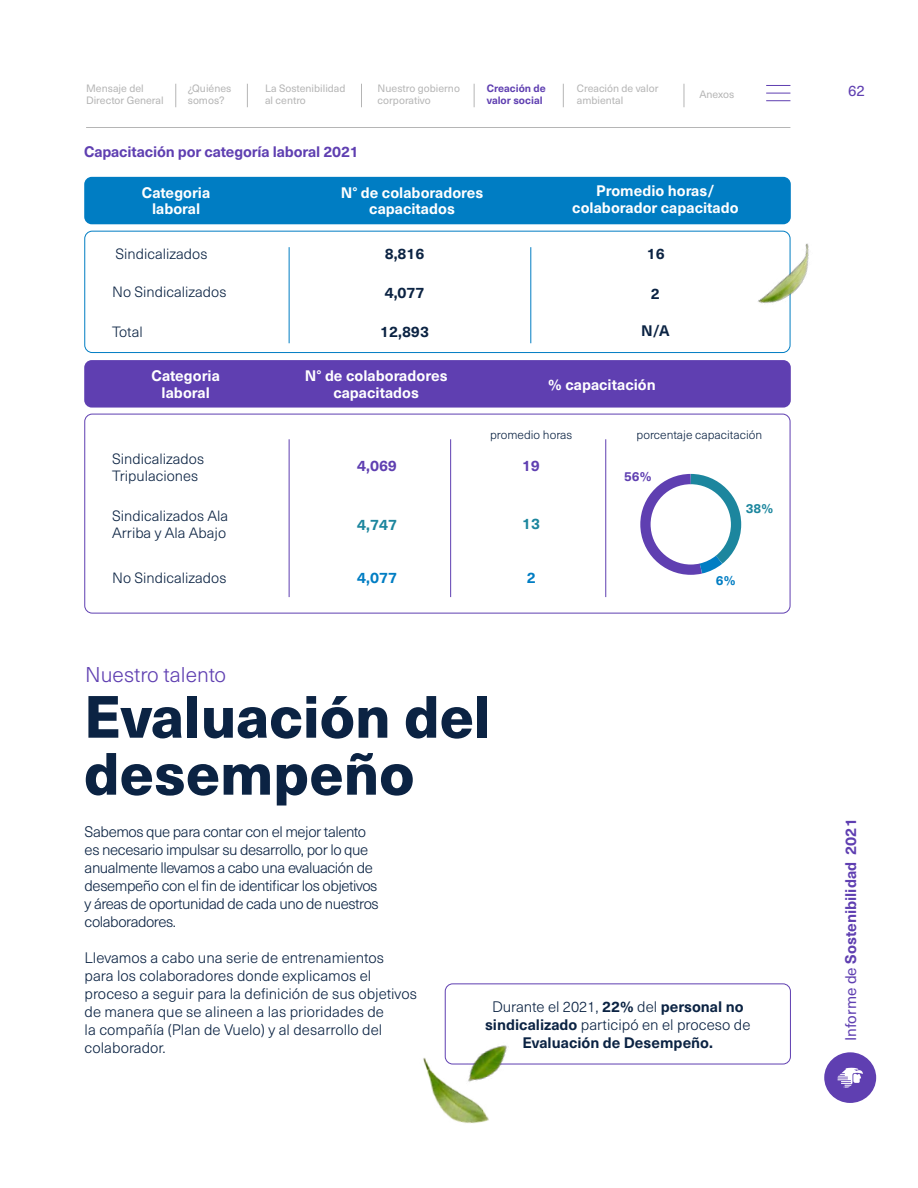
<style>
.page{position:relative;width:918px;height:1188px;background:#fff}
.page>*{position:absolute;margin:0;border:0;box-sizing:border-box;transform-origin:0 0}
.t1{font:800 58.5px/57px "Neue Haas Unica Pro";color:#0b2343}
.t2{font:300 21px "Neue Haas Unica Pro";color:#5f3fb1}
.t3{font:700 15.15px "Neue Haas Unica Pro";color:#5f3fb1}
.t4{font:300 15px/18px "Neue Haas Unica Pro";letter-spacing:-.02em;color:#0b2343}
.t5{font:300 15px/18px "Neue Haas Unica Pro";color:#0b2343}
.t6{font:700 15px/16.4px "Neue Haas Unica Pro";color:#fff;text-align:center}
.t7{font:700 15px/18px "Neue Haas Unica Pro";color:#0b2343;text-align:center}
.t8{font:700 15px "Neue Haas Unica Pro";letter-spacing:-.01em;color:#5f3fb1}
.t9{font:700 15px "Neue Haas Unica Pro";color:#1c869e}
.t10{font:700 15px "Neue Haas Unica Pro";color:#007dc3}
.t11{font:15px "Neue Haas Unica Pro";color:#5f3fb1}
.t12{font:300 14.7px/16.4px "Neue Haas Unica Pro";color:#0b2343}
.t13{font:700 13.05px "Neue Haas Unica Pro";color:#5f3fb1}
.t14{font:700 13.05px "Neue Haas Unica Pro";color:#1c869e}
.t15{font:700 13.05px "Neue Haas Unica Pro";color:#007dc3}
.t16{font:300 12px "Neue Haas Unica Pro";color:#0b2343}
.t17{font:10.5px/12.6px "Neue Haas Unica Pro";color:#b5b5b5}
.t18{font:700 10.5px/12.6px "Neue Haas Unica Pro";color:#5f3fb1}
.s1{font-weight:300}
.s2{font-weight:400}
</style>
<div class="page">
<svg style="left:766px;top:85px;width:24px;height:1px"></svg>
<svg style="left:766px;top:100px;width:24px;height:1px"></svg>
<svg style="left:766px;top:93px;width:24px;height:1px"></svg>
<svg style="left:175px;top:84px;width:1px;height:23px"></svg>
<svg style="left:247px;top:84px;width:1px;height:23px"></svg>
<svg style="left:474px;top:84px;width:1px;height:23px"></svg>
<svg style="left:563px;top:84px;width:1px;height:23px"></svg>
<svg style="left:684px;top:84px;width:1px;height:23px"></svg>
<svg style="left:361px;top:84px;width:1px;height:23px"></svg>
<div style="left:824px;top:1052px;width:52px;height:51px;background:#5f3fb1;border-radius:50%"></div>
<svg style="left:838px;top:1068px;width:25px;height:20px"></svg>
<hr style="left:86px;top:127px;width:704px;height:1px;background:#b5b5b5">
<svg style="left:640px;top:473px;width:102px;height:102px"></svg>
<div style="left:84px;top:177px;width:707px;height:47px;background:#007dc3;border-radius:8px"></div>
<div style="left:84px;top:360px;width:707px;height:48px;background:#5f3fb1;border-radius:8px"></div>
<div style="left:84px;top:231px;width:706px;height:122px;border:1px solid #007dc3;border-radius:8px"></div>
<div style="left:84px;top:414px;width:706px;height:199px;border:1px solid #5f3fb1;border-radius:7px"></div>
<hr style="left:289px;top:247px;width:1px;height:96px;background:#007dc3">
<hr style="left:289px;top:439px;width:1px;height:158px;background:#5f3fb1">
<hr style="left:530px;top:247px;width:1px;height:96px;background:#007dc3">
<hr style="left:450px;top:439px;width:1px;height:158px;background:#5f3fb1">
<hr style="left:605px;top:439px;width:1px;height:158px;background:#5f3fb1">
<div style="left:445px;top:983px;width:346px;height:81px;border:1px solid #5f3fb1;border-radius:8px"></div>
<img style="left:499px;top:1045px;width:17px;height:23px">
<img style="left:423px;top:1038px;width:76px;height:86px">
<img style="left:745px;top:230px;width:64px;height:95px">
<p class="t17" style="left:86px;top:82px;width:79px">Mensaje del<br>Director General</p>
<p class="t17" style="left:188px;top:82px;width:45px">¿Quiénes somos?</p>
<p class="t17" style="left:265px;top:82px;width:82px">La Sostenibilidad al centro</p>
<p class="t17" style="left:378px;top:82px;width:84px">Nuestro gobierno corporativo</p>
<p class="t18" style="left:487px;top:82px;width:61px">Creación de valor social</p>
<p class="t17" style="left:577px;top:82px;width:83px">Creación de valor ambiental</p>
<p class="t17" style="left:699px;top:89px;width:36px">Anexos</p>
<p class="t8" style="left:84px;top:143px;width:276px">Capacitación por categoría laboral 2021</p>
<p class="t6" style="left:142px;top:185px;width:70px">Categoria laboral</p>
<p class="t6" style="left:341px;top:185px;width:144px">N° de colaboradores capacitados</p>
<p class="t6" style="left:572px;top:183px;width:168px">Promedio horas/ colaborador capacitado</p>
<p class="t12" style="left:115px;top:246px;width:94px">Sindicalizados</p>
<p class="t12" style="left:112px;top:284px;width:116px">No Sindicalizados</p>
<p class="t12" style="left:112px;top:324px;width:32px">Total</p>
<p class="t6" style="left:152px;top:368px;width:70px">Categoria laboral</p>
<p class="t12" style="left:112px;top:451px;width:94px">Sindicalizados<br>Tripulaciones</p>
<p class="t12" style="left:112px;top:508px;width:118px">Sindicalizados Ala<br>Arriba y Ala Abajo</p>
<p class="t12" style="left:112px;top:569px;width:116px">No Sindicalizados</p>
<h2 class="t2" style="left:85px;top:662px;width:143px">Nuestro talento</h2>
<p class="t7" style="left:385px;top:244px;width:41px">8,816</p>
<p class="t7" style="left:647px;top:244px;width:19px">16</p>
<p class="t7" style="left:385px;top:284px;width:41px">4,077</p>
<p class="t7" style="left:380px;top:322px;width:50px">12,893</p>
<p class="t6" style="left:305px;top:368px;width:144px">N° de colaboradores capacitados</p>
<p class="t7" style="left:651px;top:284px;width:10px">2</p>
<p class="t7" style="left:641px;top:322px;width:30px">N/A</p>
<p class="t6" style="left:548px;top:376px;width:109px">% capacitación</p>
<p class="t16" style="left:490px;top:428px;width:84px">promedio horas</p>
<p class="t16" style="left:637px;top:428px;width:127px">porcentaje capacitación</p>
<p class="t8" style="left:357px;top:457px;width:41px">4,069</p>
<p class="t8" style="left:522px;top:457px;width:19px">19</p>
<p class="t9" style="left:357px;top:515px;width:41px">4,747</p>
<p class="t9" style="left:522px;top:515px;width:19px">13</p>
<p class="t13" style="left:624px;top:468px;width:29px">56%</p>
<p class="t14" style="left:746px;top:501px;width:29px">38%</p>
<p class="t10" style="left:357px;top:568px;width:41px">4,077</p>
<p class="t10" style="left:527px;top:568px;width:10px">2</p>
<p class="t15" style="left:716px;top:572px;width:21px">6%</p>
<h1 class="t1" style="left:84px;top:689px;width:408px">Evaluación del desempeño</h1>
<p class="t4" style="left:85px;top:823px;width:296px">Sabemos que para contar con el mejor talento es necesario impulsar su desarrollo, por lo que anualmente llevamos a cabo una evaluación de desempeño con el fin de identificar los objetivos y áreas de oportunidad de cada uno de nuestros colaboradores.</p>
<p class="t5" style="left:85px;top:949px;width:334px">Llevamos a cabo una serie de entrenamientos<br>para los colaboradores donde explicamos el proceso a seguir para la definición de sus objetivos de manera que se alineen a las prioridades de<br>la compañía (Plan de Vuelo) y al desarrollo del colaborador.</p>
<p class="t7" style="left:485px;top:997px;width:267px"><span class="s1">Durante el 2021,</span> 22% <span class="s1">del</span> personal no sindicalizado <span class="s1">participó en el proceso de<br></span>Evaluación de Desempeño.</p>
<p class="t11" style="left:848px;top:82px;width:18px">62</p>
<p class="t3" style="left:841px;top:1041px;width:224px;rotate:-90deg"><span class="s2">Informe de</span> Sostenibilidad 2021</p>
</div>
